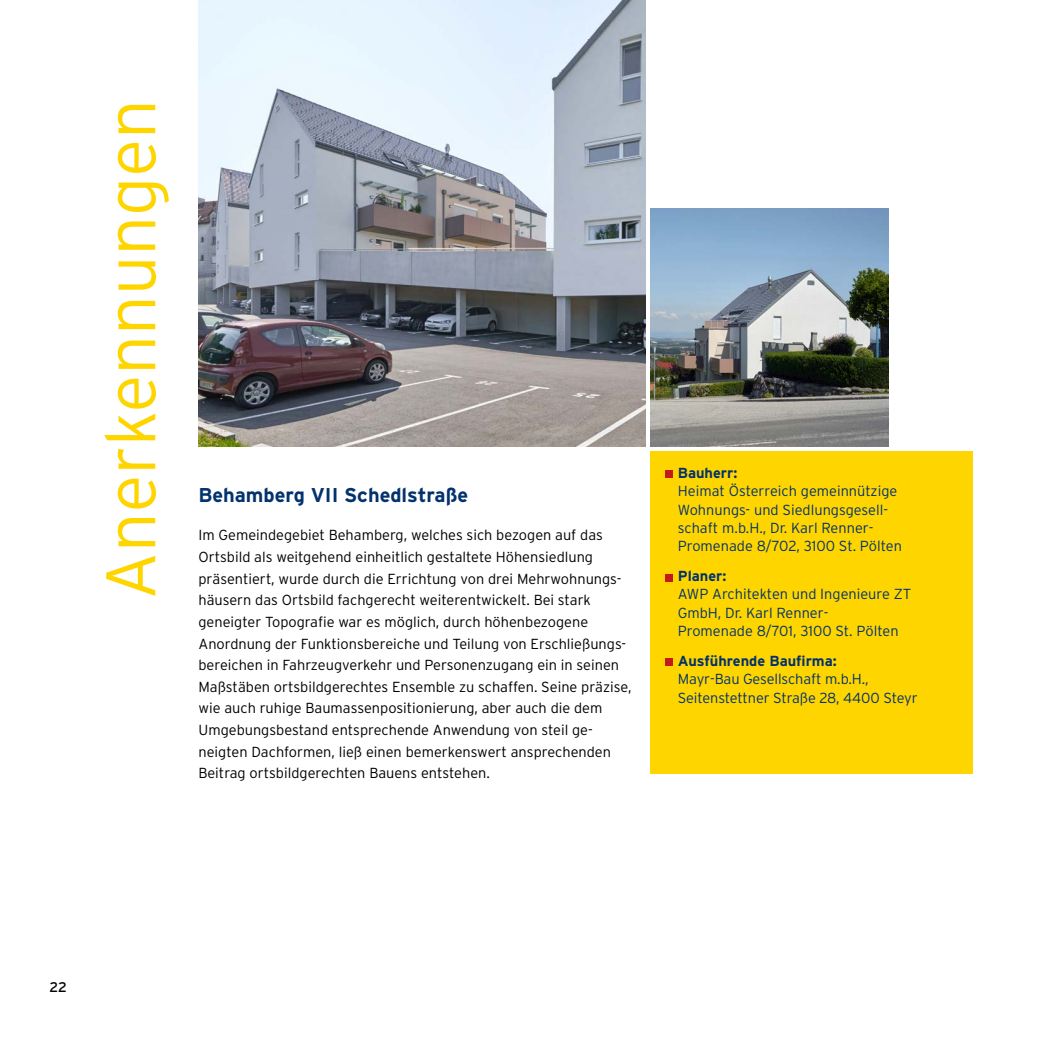
<style>
.page{position:relative;width:1042px;height:1042px;background:#fff}
.page>*{position:absolute;margin:0;border:0;box-sizing:border-box;transform-origin:0 0}
.t1{font:300 70px "Interstate";color:#ffd500}
.t2{font:700 19.95px "Interstate";color:#03326c}
.t3{font:300 14.53px/21.7px "Interstate";color:#000}
.t4{font:300 14.53px/18.2px "Interstate";color:#03326c}
.t5{font:700 14.53px "Interstate";color:#03326c}
.t6{font:14px "Interstate";color:#000}
</style>
<div class="page">
<div style="left:650px;top:451px;width:322px;height:323px;background:#ffd500"></div>
<img style="left:198px;top:0;width:447px;height:446px">
<img style="left:650px;top:208px;width:238px;height:238px">
<div style="left:665px;top:471px;width:7px;height:7px;background:#c51a1b"></div>
<div style="left:665px;top:574px;width:7px;height:7px;background:#c51a1b"></div>
<div style="left:665px;top:658px;width:7px;height:8px;background:#c51a1b"></div>
<h1 class="t1" style="left:91px;top:599px;width:502px;rotate:-90deg">Anerkennungen</h1>
<h2 class="t2" style="left:198px;top:484px;width:271px">Behamberg VII Schedlstraße</h2>
<p class="t3" style="left:198px;top:524px;width:434px">Im Gemeindegebiet Behamberg, welches sich bezogen auf das Ortsbild als weitgehend einheitlich gestaltete Höhensiedlung präsentiert, wurde durch die Errichtung von drei Mehrwohnungs&shy;häusern das Ortsbild fachgerecht weiterentwickelt. Bei stark geneigter Topografie war es möglich, durch höhenbezogene Anordnung der Funktionsbereiche und Teilung von Erschließungs&shy;bereichen in Fahrzeugverkehr und Personenzugang ein in seinen Maßstäben ortsbildgerechtes Ensemble zu schaffen. Seine präzise, wie auch ruhige Baumassenpositionierung, aber auch die dem Umgebungsbestand entsprechende Anwendung von steil ge&shy;neigten Dachformen, ließ einen bemerkenswert ansprechenden Beitrag ortsbildgerechten Bauens entstehen.</p>
<p class="t5" style="left:678px;top:465px;width:61px">Bauherr:</p>
<p class="t4" style="left:678px;top:482px;width:226px">Heimat Österreich gemeinnützige Wohnungs- und Siedlungsgesell&shy;schaft m.b.H., Dr. Karl Renner-Promenade 8/702, 3100 St. Pölten</p>
<p class="t5" style="left:678px;top:568px;width:50px">Planer:</p>
<p class="t4" style="left:678px;top:585px;width:235px">AWP Architekten und Ingenieure ZT<br>GmbH, Dr. Karl Renner-<br>Promenade 8/701, 3100 St. Pölten</p>
<p class="t5" style="left:678px;top:653px;width:160px">Ausführende Baufirma:</p>
<p class="t4" style="left:678px;top:670px;width:241px">Mayr-Bau Gesellschaft m.b.H.,<br>Seitenstettner Straße 28, 4400 Steyr</p>
<p class="t6" style="left:50px;top:979px;width:19px">22</p>
</div>
